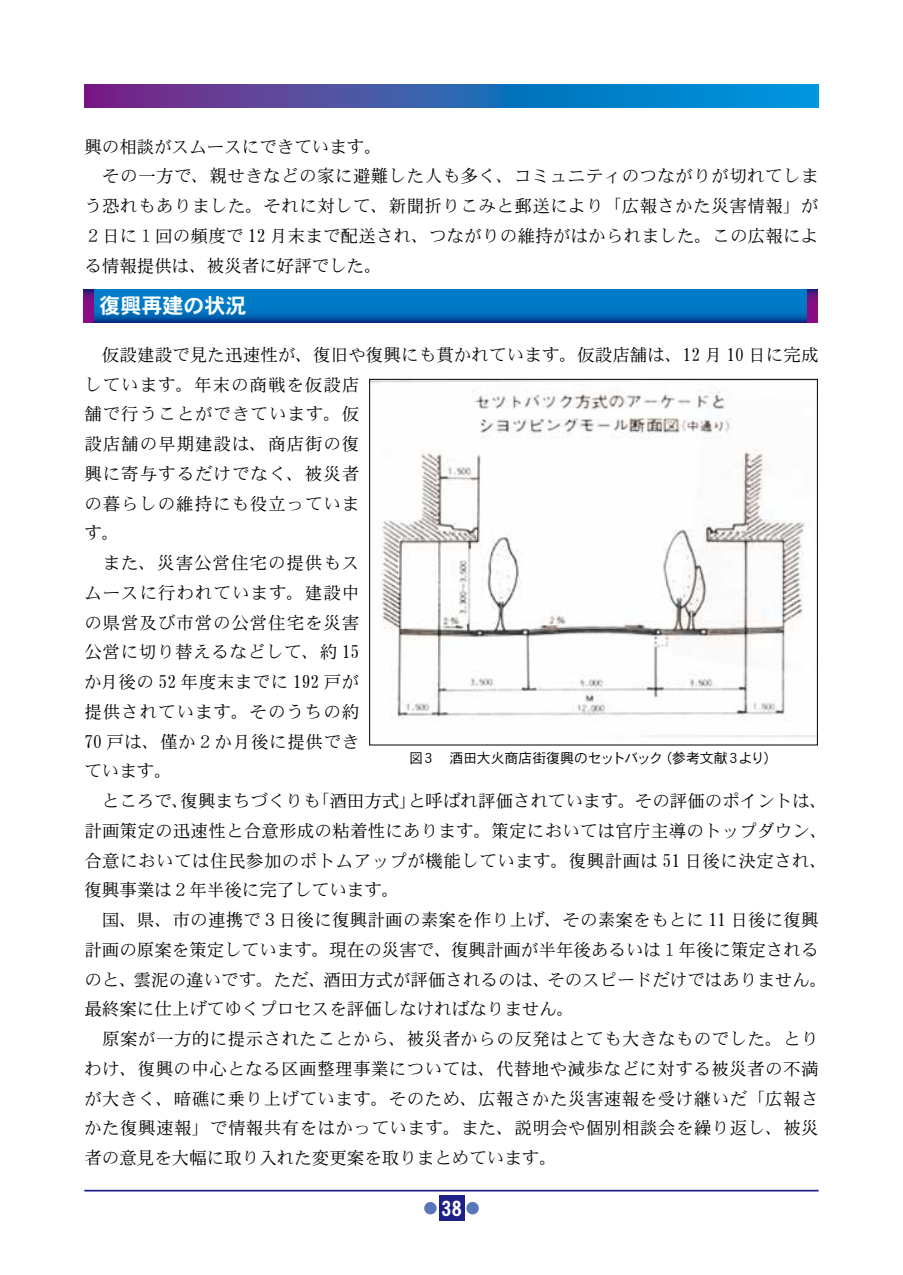
<style>
.page{position:relative;width:903px;height:1275px;background:#fff}
.page>*{position:absolute;margin:0;border:0;box-sizing:border-box;transform-origin:0 0}
.t1{font:21px "DFHS Gothic W7 WIN RKSJ H";color:#fff}
.t2{font:17.5px/29.8px "DFHS Mincho W3 WIN RKSJ H";letter-spacing:.025em;color:#000}
.t3{font:14px "DFHS Gothic W3 WIN RKSJ H";letter-spacing:-.025em;color:#000}
.s1{font-family:"DFHS Gothic W7 WING RKSJ H"}
</style>
<div class="page">
<hr style="left:84px;top:1190px;width:735px;height:1px;background:#1d2088">
<div style="left:439px;top:1196px;width:25px;height:25px;background:#1d2088"></div>
<div style="left:466px;top:1202px;width:13px;height:12px;background:#5976ba;border-radius:50%"></div>
<div style="left:424px;top:1202px;width:13px;height:12px;background:#5976ba;border-radius:50%"></div>
<svg style="left:84px;top:84px;width:735px;height:23px;background:#2f62b2"></svg>
<img style="left:371px;top:381px;width:445px;height:356px">
<svg style="left:94px;top:289px;width:713px;height:33px;background:#006fbc"></svg>
<svg style="left:83px;top:289px;width:11px;height:33px"></svg>
<svg style="left:807px;top:289px;width:11px;height:33px"></svg>
<p class="t2" style="left:84px;top:132px;width:736px">興の相談がスムースにできています。<br>　その一方で、親せきなどの家に避難した人も多く、コミュニティのつながりが切れてしまう恐れもありました。それに対して、新聞折りこみと郵送により「広報さかた災害情報」が２日に１回の頻度で 12 月末まで配送され、つながりの維持がはかられました。この広報による情報提供は、被災者に好評でした。</p>
<p class="t1" style="left:100px;top:295px;width:149px">復興再建の状況</p>
<p class="t2" style="left:84px;top:340px;width:745px">　仮設建設で見た迅速性が、復旧や復興にも貫かれています。仮設店舗は、12 月 10 日に完成しています。年末の商戦を仮設店<br>舗で行うことができています。仮<br>設店舗の早期建設は、商店街の復<br>興に寄与するだけでなく、被災者<br>の暮らしの維持にも役立っていま<br>す。<br>　また、災害公営住宅の提供もス<br>ムースに行われています。建設中<br>の県営及び市営の公営住宅を災害<br>公営に切り替えるなどして、約 15<br>か月後の 52 年度末までに 192 戸が<br>提供されています。そのうちの約<br>70 戸は、僅か２か月後に提供でき<br>ています。<br>　ところで、復興まちづくりも「酒田方式」と呼ばれ評価されています。その評価のポイントは、計画策定の迅速性と合意形成の粘着性にあります。策定においては官庁主導のトップダウン、合意においては住民参加のボトムアップが機能しています。復興計画は 51 日後に決定され、復興事業は２年半後に完了しています。<br>　国、県、市の連携で３日後に復興計画の素案を作り上げ、その素案をもとに 11 日後に復興計画の原案を策定しています。現在の災害で、復興計画が半年後あるいは１年後に策定されるのと、雲泥の違いです。ただ、酒田方式が評価されるのは、そのスピードだけではありません。最終案に仕上げてゆくプロセスを評価しなければなりません。<br>　原案が一方的に提示されたことから、被災者からの反発はとても大きなものでした。とりわけ、復興の中心となる区画整理事業については、代替地や減歩などに対する被災者の不満が大きく、暗礁に乗り上げています。そのため、広報さかた災害速報を受け継いだ「広報さかた復興速報」で情報共有をはかっています。また、説明会や個別相談会を繰り返し、被災者の意見を大幅に取り入れた変更案を取りまとめています。</p>
<p class="t3" style="left:409px;top:751px;width:370px">図３　酒田大火商店街復興のセットバック（参考文献３より）</p>
<p class="t1" style="left:435px;top:1198px;width:28px"><span class="s1">1</span>38</p>
</div>
